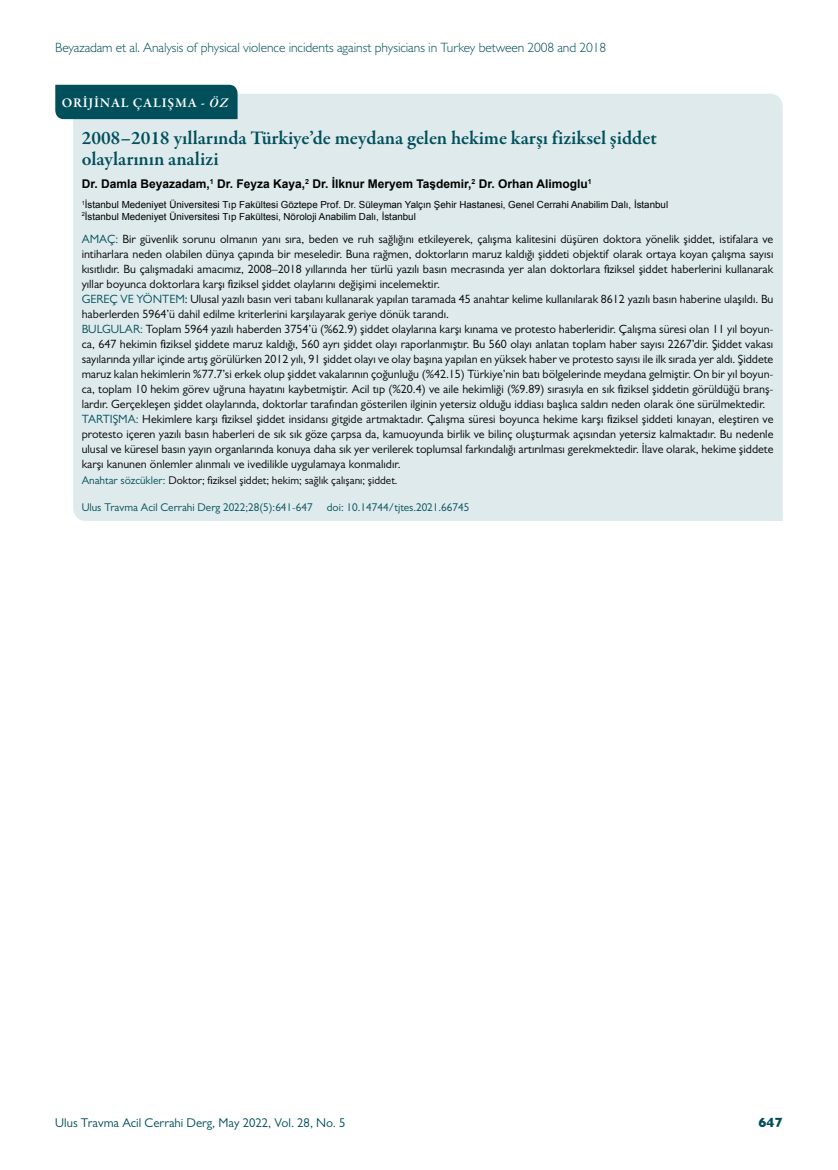
<style>
.page{position:relative;width:838px;height:1170px;background:#fff}
.page>*{position:absolute;margin:0;border:0;box-sizing:border-box;transform-origin:0 0}
.t1{font:600 19.5px/21px "Garamond Premr Pro";color:#004f5a}
.t2{font:300 13.5px "Gill Sans MT Pro";letter-spacing:-.005em;color:#004f5a}
.t3{font:600 13.5px "Garamond Premr Pro";letter-spacing:.055em;color:#fff}
.t4{font:800 13.5px "Gill Sans MT Pro";color:#004f5a}
.t5{font:12.75px "Gill Sans MT Pro";color:#004f5a}
.t6{font:12px/15px "Gill Sans MT Pro";color:#000}
.t7{font:700 12px "Arial";color:#000}
.t8{font:11.25px "Gill Sans MT Pro";color:#004f5a}
.t9{font:11.25px "Gill Sans MT Pro";color:#000}
.t10{font:9.75px/11.7px "Arial";color:#000}
.s1{font-style:italic}
.s2{color:#004f5a}
</style>
<div class="page">
<div style="left:73px;top:94px;width:709px;height:427px;background:#deeaec"></div>
<div style="left:55px;top:85px;width:182px;height:34px;background:#004f5a"></div>
<p class="t2" style="left:55px;top:39px;width:552px">Beyazadam et al. Analysis of physical violence incidents against physicians in Turkey between 2008 and 2018</p>
<p class="t3" style="left:62px;top:94px;width:168px">ORİJİNAL ÇALIŞMA - <span class="s1">ÖZ</span></p>
<h1 class="t1" style="left:82px;top:127px;width:577px">2008–2018 yıllarında Türkiye’de meydana gelen hekime karşı fiziksel şiddet olaylarının analizi</h1>
<p class="t7" style="left:82px;top:176px;width:511px">Dr. Damla Beyazadam,<sup>1</sup> Dr. Feyza Kaya,<sup>2</sup> Dr. İlknur Meryem Taşdemir,<sup>2</sup> Dr. Orhan Alimoglu<sup>1</sup></p>
<p class="t10" style="left:82px;top:199px;width:588px"><sup>1</sup>İstanbul Medeniyet Üniversitesi Tıp Fakültesi Göztepe Prof. Dr. Süleyman Yalçın Şehir Hastanesi, Genel Cerrahi Anabilim Dalı, İstanbul<br><sup>2</sup>İstanbul Medeniyet Üniversitesi Tıp Fakültesi, Nöroloji Anabilim Dalı, İstanbul</p>
<p class="t6" style="left:82px;top:231px;width:693px"><span class="s2">AMAÇ:</span> Bir güvenlik sorunu olmanın yanı sıra, beden ve ruh sağlığını etkileyerek, çalışma kalitesini düşüren doktora yönelik şiddet, istifalara ve intiharlara neden olabilen dünya çapında bir meseledir. Buna rağmen, doktorların maruz kaldığı şiddeti objektif olarak ortaya koyan çalışma sayısı kısıtlıdır. Bu çalışmadaki amacımız, 2008–2018 yıllarında her türlü yazılı basın mecrasında yer alan doktorlara fiziksel şiddet haberlerini kullanarak yıllar boyunca doktorlara karşı fiziksel şiddet olaylarını değişimi incelemektir.<br><span class="s2">GEREÇ VE YÖNTEM</span>: Ulusal yazılı basın veri tabanı kullanarak yapılan taramada 45 anahtar kelime kullanılarak 8612 yazılı basın haberine ulaşıldı. Bu haberlerden 5964’ü dahil edilme kriterlerini karşılayarak geriye dönük tarandı.<br><span class="s2">BULGULAR:</span> Toplam 5964 yazılı haberden 3754’ü (%62.9) şiddet olaylarına karşı kınama ve protesto haberleridir. Çalışma süresi olan 11 yıl boyun&shy;ca, 647 hekimin fiziksel şiddete maruz kaldığı, 560 ayrı şiddet olayı raporlanmıştır. Bu 560 olayı anlatan toplam haber sayısı 2267’dir. Şiddet vakası sayılarında yıllar içinde artış görülürken 2012 yılı, 91 şiddet olayı ve olay başına yapılan en yüksek haber ve protesto sayısı ile ilk sırada yer aldı. Şiddete maruz kalan hekimlerin %77.7’si erkek olup şiddet vakalarının çoğunluğu (%42.15) Türkiye’nin batı bölgelerinde meydana gelmiştir. On bir yıl boyun&shy;ca, toplam 10 hekim görev uğruna hayatını kaybetmiştir. Acil tıp (%20.4) ve aile hekimliği (%9.89) sırasıyla en sık fiziksel şiddetin görüldüğü branş&shy;lardır. Gerçekleşen şiddet olaylarında, doktorlar tarafından gösterilen ilginin yetersiz olduğu iddiası başlıca saldırı neden olarak öne sürülmektedir.<br><span class="s2">TARTIŞMA:</span> Hekimlere karşı fiziksel şiddet insidansı gitgide artmaktadır. Çalışma süresi boyunca hekime karşı fiziksel şiddeti kınayan, eleştiren ve protesto içeren yazılı basın haberleri de sık sık göze çarpsa da, kamuoyunda birlik ve bilinç oluşturmak açısından yetersiz kalmaktadır. Bu nedenle ulusal ve küresel basın yayın organlarında konuya daha sık yer verilerek toplumsal farkındalığı artırılması gerekmektedir. İlave olarak, hekime şiddete karşı kanunen önlemler alınmalı ve ivedilikle uygulamaya konmalıdır.</p>
<p class="t9" style="left:82px;top:473px;width:317px"><span class="s2">Anahtar sözcükler:</span> Doktor; fiziksel şiddet; hekim; sağlık çalışanı; şiddet.</p>
<p class="t8" style="left:82px;top:500px;width:232px">Ulus Travma Acil Cerrahi Derg 2022;28(5):641-647</p>
<p class="t8" style="left:327px;top:500px;width:144px">doi: 10.14744/tjtes.2021.66745</p>
<p class="t5" style="left:55px;top:1115px;width:291px">Ulus Travma Acil Cerrahi Derg, May 2022, Vol. 28, No. 5</p>
<p class="t4" style="left:758px;top:1114px;width:26px">647</p>
</div>
